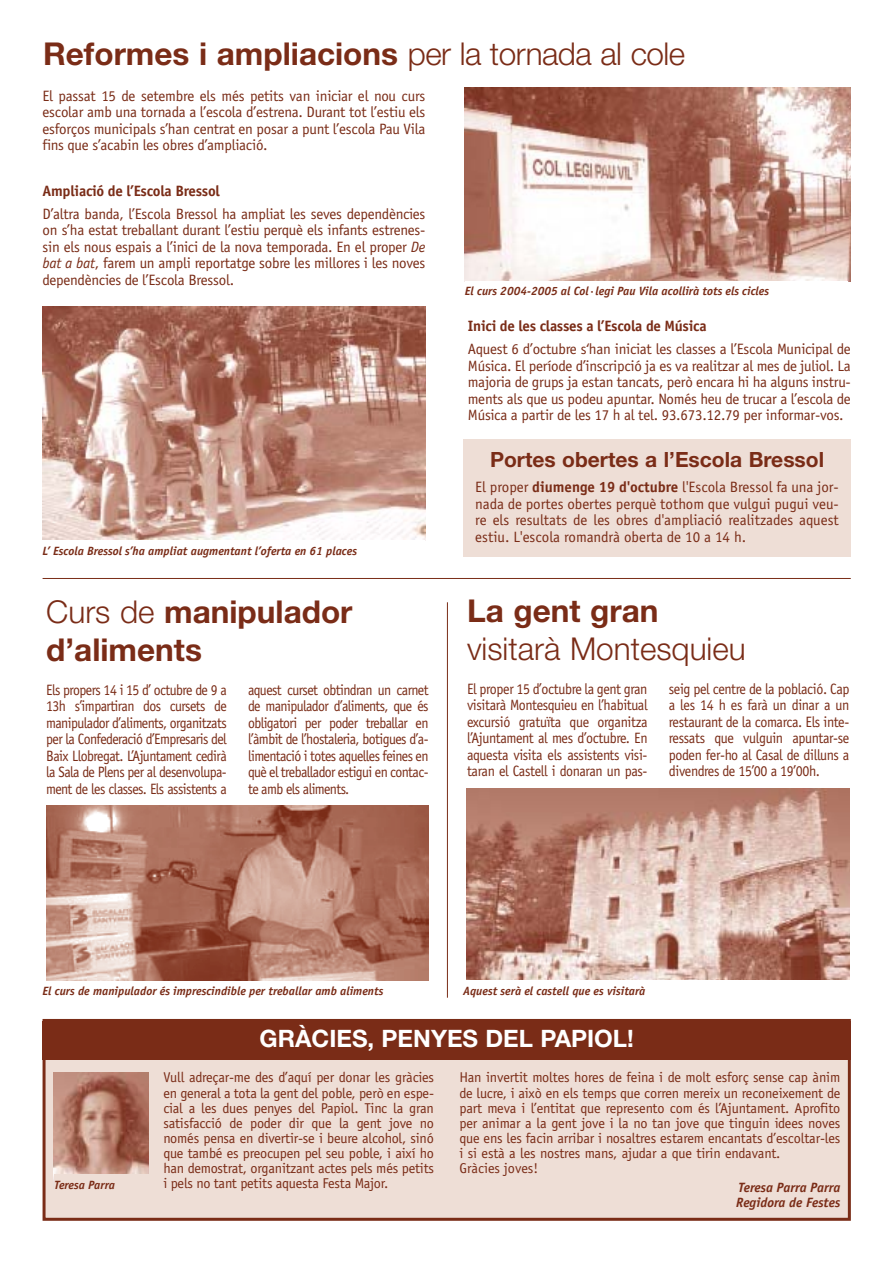
<style>
.page{position:relative;width:893px;height:1262px;background:#fff}
.page>*{position:absolute;margin:0;border:0;box-sizing:border-box;transform-origin:0 0}
.t1{font:700 31.5px/37.5px "Helvetica Neue";color:#7a2c17}
.t2{font:300 31.5px "Helvetica Neue";color:#7a2c17}
.t3{font:700 24px "Helvetica Neue";color:#fff}
.t4{font:700 21px "Helvetica Neue";color:#7a2c17}
.t5{font:15px/16.5px "Officina Sans";letter-spacing:-.025em;color:#7a2c17;text-align:justify}
.t6{font:15px/16.5px "Officina Sans";letter-spacing:-.025em;color:#7a2c17;text-align:justify;scale:.92 1}
.t7{font:15px/16.5px "Officina Sans";letter-spacing:-.025em;color:#7a2c17;text-align:justify;scale:.93 1}
.t8{font:700 15px "Officina Sans";letter-spacing:-.015em;color:#7a2c17}
.t9{font:14.25px/15px "Officina Sans";letter-spacing:-.01em;color:#7a2c17;text-align:justify}
.t10{font:italic 700 13.5px/15px "Officina Sans";color:#7a2c17}
.t11{font:italic 700 12px "Officina Sans";color:#7a2c17}
.s1{font-weight:300}
.s2{font-style:italic}
.s3{font-weight:700}
</style>
<div class="page">
<img style="left:46px;top:805px;width:382px;height:175px">
<img style="left:43px;top:307px;width:382px;height:233px">
<hr style="left:447px;top:602px;width:1px;height:395px;background:#7a2c17">
<img style="left:465px;top:88px;width:385px;height:193px">
<img style="left:466px;top:788px;width:383px;height:192px">
<hr style="left:43px;top:578px;width:807px;height:1px;background:#7a2c17">
<div style="left:46px;top:1022px;width:801px;height:195px;background:#eeded6"></div>
<div style="left:43px;top:1019px;width:807px;height:201px;border:3px solid #7a2c17"></div>
<div style="left:43px;top:1021px;width:807px;height:39px;background:#7a2c17"></div>
<div style="left:463px;top:439px;width:387px;height:118px;background:#eeded6"></div>
<img style="left:54px;top:1072px;width:94px;height:102px">
<h1 class="t1" style="left:43px;top:38px;width:643px">Reformes i ampliacions <span class="s1">per la tornada al cole</span></h1>
<p class="t5" style="left:43px;top:88px;width:384px">El passat 15 de setembre els més petits van iniciar el nou curs escolar amb una tornada a l’escola d’estrena. Durant tot l’estiu els esforços municipals s’han centrat en posar a punt l’escola Pau Vila fins que s’acabin les obres d’ampliació.</p>
<p class="t8" style="left:43px;top:185px;width:179px">Ampliació de l’Escola Bressol</p>
<p class="t5" style="left:43px;top:207px;width:384px">D’altra banda, l’Escola Bressol ha ampliat les seves dependències on s’ha estat treballant durant l’estiu perquè els infants estrenes&shy;sin els nous espais a l’inici de la nova temporada. En el proper <span class="s2">De bat a bat</span>, farem un ampli reportatge sobre les millores i les noves dependències de l’Escola Bressol.</p>
<p class="t11" style="left:43px;top:546px;width:316px">L’ Escola Bressol s’ha ampliat augmentant l’oferta en 61 places</p>
<h1 class="t1" style="left:46px;top:596px;width:308px"><span class="s1">Curs de</span> manipulador d’aliments</h1>
<p class="t6" style="left:46px;top:682px;width:198px">Els propers 14 i 15 d’ octubre de 9 a 13h s’impartiran dos cursets de manipulador d’aliments, organitzats per la Confederació d’Empresaris del Baix Llobregat. L’Ajuntament cedirà la Sala de Plens per al desenvolupa&shy;ment de les classes. Els assistents a</p>
<p class="t6" style="left:248px;top:682px;width:198px">aquest curset obtindran un carnet de manipulador d’aliments, que és obligatori per poder treballar en l’àmbit de l’hostaleria, botigues d’a&shy;limentació i totes aquelles feines en què el treballador estigui en contac&shy;te amb els aliments.</p>
<p class="t11" style="left:465px;top:287px;width:306px">El curs 2004-2005 al Col·legi Pau Vila acollirà tots els cicles</p>
<p class="t8" style="left:468px;top:320px;width:240px">Inici de les classes a l’Escola de Música</p>
<p class="t5" style="left:468px;top:342px;width:384px">Aquest 6 d’octubre s‘han iniciat les classes a l’Escola Municipal de Música. El període d’inscripció ja es va realitzar al mes de juliol. La majoria de grups ja estan tancats, però encara hi ha alguns instru&shy;ments als que us podeu apuntar. Només heu de trucar a l’escola de Música a partir de les 17 h al tel. 93.673.12.79 per informar-vos.</p>
<h3 class="t4" style="left:490px;top:452px;width:335px">Portes obertes a l’Escola Bressol</h3>
<p class="t5" style="left:475px;top:480px;width:365px">El proper <span class="s3">diumenge 19 d'octubre</span> l'Escola Bressol fa una jor&shy;nada de portes obertes perquè tothom que vulgui pugui veu&shy;re els resultats de les obres d'ampliació realitzades aquest estiu. L'escola romandrà oberta de 10 a 14 h.</p>
<h1 class="t1" style="left:467px;top:595px;width:193px">La gent gran</h1>
<h1 class="t2" style="left:467px;top:637px;width:280px">visitarà Montesquieu</h1>
<p class="t7" style="left:467px;top:681px;width:196px">El proper 15 d’octubre la gent gran visitarà Montesquieu en l’habitual excursió gratuïta que organitza l’Ajuntament al mes d’octubre. En aquesta visita els assistents visi&shy;taran el Castell i donaran un pas-</p>
<p class="t7" style="left:668px;top:681px;width:196px">seig pel centre de la població. Cap a les 14 h es farà un dinar a un restaurant de la comarca. Els inte&shy;ressats que vulguin apuntar-se poden fer-ho al Casal de dilluns a divendres de 15’00 a 19’00h.</p>
<p class="t11" style="left:43px;top:986px;width:342px">El curs de manipulador és imprescindible per treballar amb aliments</p>
<p class="t11" style="left:463px;top:986px;width:184px">Aquest serà el castell que es visitarà</p>
<p class="t11" style="left:54px;top:1180px;width:62px">Teresa Parra</p>
<h2 class="t3" style="left:259px;top:1030px;width:375px">GRÀCIES, PENYES DEL PAPIOL!</h2>
<p class="t9" style="left:163px;top:1071px;width:272px">Vull adreçar-me des d’aquí per donar les gràcies en general a tota la gent del poble, però en espe&shy;cial a les dues penyes del Papiol. Tinc la gran satisfacció de poder dir que la gent jove no només pensa en divertir-se i beure alcohol, sinó que també es preocupen pel seu poble, i així ho han demostrat, organitzant actes pels més petits i pels no tant petits aquesta Festa Major.</p>
<p class="t9" style="left:459px;top:1071px;width:382px;text-align:left">Han invertit moltes hores de feina i de molt esforç sense cap ànim de lucre, i això en els temps que corren mereix un reconeixement de part meva i l’entitat que represento com és l’Ajuntament. Aprofito per animar a la gent jove i la no tan jove que tinguin idees noves que ens les facin arribar i nosaltres estarem encantats d’escoltar-les i si està a les nostres mans, ajudar a que tirin endavant.<br>Gràcies joves!</p>
<p class="t10" style="left:736px;top:1180px;width:106px">Teresa Parra Parra<br>Regidora de Festes</p>
</div>
